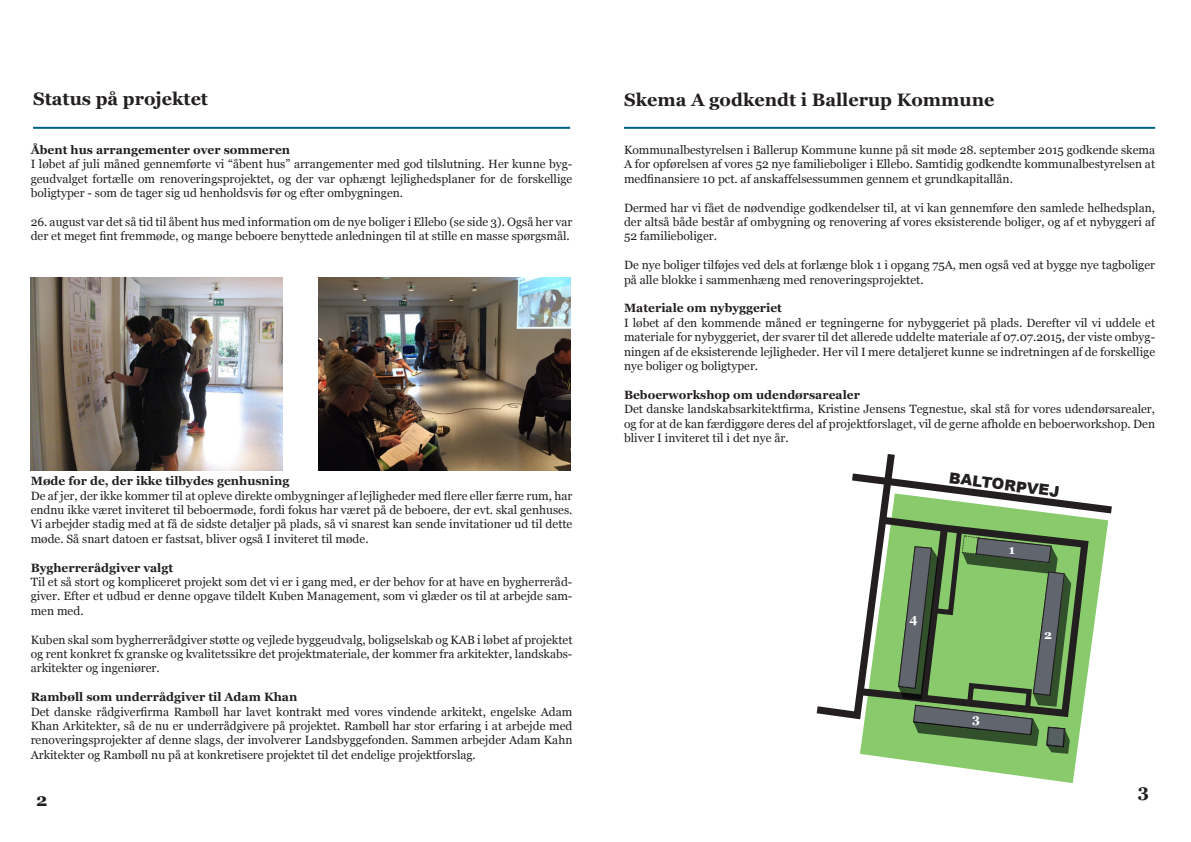
<style>
.page{position:relative;width:1191px;height:842px;background:#fff}
.page>*{position:absolute;margin:0;border:0;box-sizing:border-box;transform-origin:0 0}
.t1{font:700 18px "Georgia";color:#231f20}
.t2{font:900 15.1px "Arial";color:#231f20}
.t3{font:700 12.6px "Georgia";color:#fff}
.t4{font:12px/14.4px "Georgia";color:#231f20;text-align:justify}
.t5{font:700 12px "Georgia";color:#231f20}
</style>
<div class="page">
<hr style="left:33px;top:127px;width:537px;height:2px;background:#006187">
<hr style="left:624px;top:127px;width:531px;height:2px;background:#006187">
<svg style="left:861px;top:754px;width:216px;height:29px"></svg>
<img style="left:319px;top:278px;width:251px;height:192px">
<img style="left:31px;top:278px;width:251px;height:192px">
<svg style="left:816px;top:454px;width:296px;height:300px"></svg>
<p class="t1" style="left:33px;top:88px;width:176px">Status på projektet</p>
<p class="t1" style="left:624px;top:88px;width:372px">Skema A godkendt i Ballerup Kommune</p>
<p class="t5" style="left:31px;top:142px;width:261px">Åbent hus arrangementer over sommeren</p>
<p class="t4" style="left:31px;top:157px;width:543px">I løbet af juli måned gennemførte vi “åbent hus” arrangementer med god tilslutning. Her kunne byg&shy;geudvalget fortælle om renoveringsprojektet, og der var ophængt lejlighedsplaner for de forskellige boligtyper - som de tager sig ud henholdsvis før og efter ombygningen.</p>
<p class="t4" style="left:31px;top:215px;width:543px">26. august var det så tid til åbent hus med information om de nye boliger i Ellebo (se side 3). Også her var der et meget fint fremmøde, og mange beboere benyttede anledningen til at stille en masse spørgsmål.</p>
<p class="t5" style="left:31px;top:473px;width:260px">Møde for de, der ikke tilbydes genhusning</p>
<p class="t4" style="left:31px;top:488px;width:543px">De af jer, der ikke kommer til at opleve direkte ombygninger af lejligheder med flere eller færre rum, har endnu ikke været inviteret til beboermøde, fordi fokus har været på de beboere, der evt. skal genhuses.<br>Vi arbejder stadig med at få de sidste detaljer på plads, så vi snarest kan sende invitationer ud til dette møde. Så snart datoen er fastsat, bliver også I inviteret til møde.</p>
<p class="t5" style="left:31px;top:560px;width:144px">Bygherrerådgiver valgt</p>
<p class="t4" style="left:31px;top:575px;width:543px">Til et så stort og kompliceret projekt som det vi er i gang med, er der behov for at have en bygherreråd&shy;giver. Efter et udbud er denne opgave tildelt Kuben Management, som vi glæder os til at arbejde sam&shy;men med.</p>
<p class="t4" style="left:31px;top:632px;width:543px">Kuben skal som bygherrerådgiver støtte og vejlede byggeudvalg, boligselskab og KAB i løbet af projektet og rent konkret fx granske og kvalitetssikre det projektmateriale, der kommer fra arkitekter, landskabs&shy;arkitekter og ingeniører.</p>
<p class="t5" style="left:31px;top:689px;width:268px">Rambøll som underrådgiver til Adam Khan</p>
<p class="t4" style="left:31px;top:704px;width:543px">Det danske rådgiverfirma Rambøll har lavet kontrakt med vores vindende arkitekt, engelske Adam Khan Arkitekter, så de nu er underrådgivere på projektet. Rambøll har stor erfaring i at arbejde med renoveringsprojekter af denne slags, der involverer Landsbyggefonden. Sammen arbejder Adam Kahn Arkitekter og Rambøll nu på at konkretisere projektet til det endelige projektforslag.</p>
<p class="t1" style="left:36px;top:788px;width:13px">2</p>
<p class="t4" style="left:624px;top:143px;width:532px">Kommunalbestyrelsen i Ballerup Kommune kunne på sit møde 28. september 2015 godkende skema A for opførelsen af vores 52 nye familieboliger i Ellebo. Samtidig godkendte kommunalbestyrelsen at medfinansiere 10 pct. af anskaffelsessummen gennem et grundkapitallån.</p>
<p class="t4" style="left:624px;top:200px;width:532px">Dermed har vi fået de nødvendige godkendelser til, at vi kan gennemføre den samlede helhedsplan, der altså både består af ombygning og renovering af vores eksisterende boliger, og af et nybyggeri af 52 familieboliger.</p>
<p class="t4" style="left:624px;top:258px;width:532px">De nye boliger tilføjes ved dels at forlænge blok 1 i opgang 75A, men også ved at bygge nye tagboliger på alle blokke i sammenhæng med renoveringsprojektet.</p>
<p class="t5" style="left:624px;top:300px;width:159px">Materiale om nybyggeriet</p>
<p class="t4" style="left:624px;top:316px;width:532px">I løbet af den kommende måned er tegningerne for nybyggeriet på plads. Derefter vil vi uddele et materiale for nybyggeriet, der svarer til det allerede uddelte materiale af 07.07.2015, der viste ombyg&shy;ningen af de eksisterende lejligheder. Her vil I mere detaljeret kunne se indretningen af de forskellige nye boliger og boligtyper.</p>
<p class="t5" style="left:624px;top:387px;width:237px">Beboerworkshop om udendørsarealer</p>
<p class="t4" style="left:624px;top:402px;width:532px">Det danske landskabsarkitektfirma, Kristine Jensens Tegnestue, skal stå for vores udendørsarealer, og for at de kan færdiggøre deres del af projektforslaget, vil de gerne afholde en beboerworkshop. Den bliver I inviteret til i det nye år.</p>
<p class="t2" style="left:950px;top:467px;width:113px;rotate:7deg">BALTORPVEJ</p>
<p class="t3" style="left:909px;top:610px;width:10px">4</p>
<p class="t3" style="left:1008px;top:541px;width:8px">1</p>
<p class="t3" style="left:972px;top:711px;width:9px">3</p>
<p class="t3" style="left:1044px;top:626px;width:9px">2</p>
<p class="t1" style="left:1137px;top:779px;width:13px">3</p>
</div>
